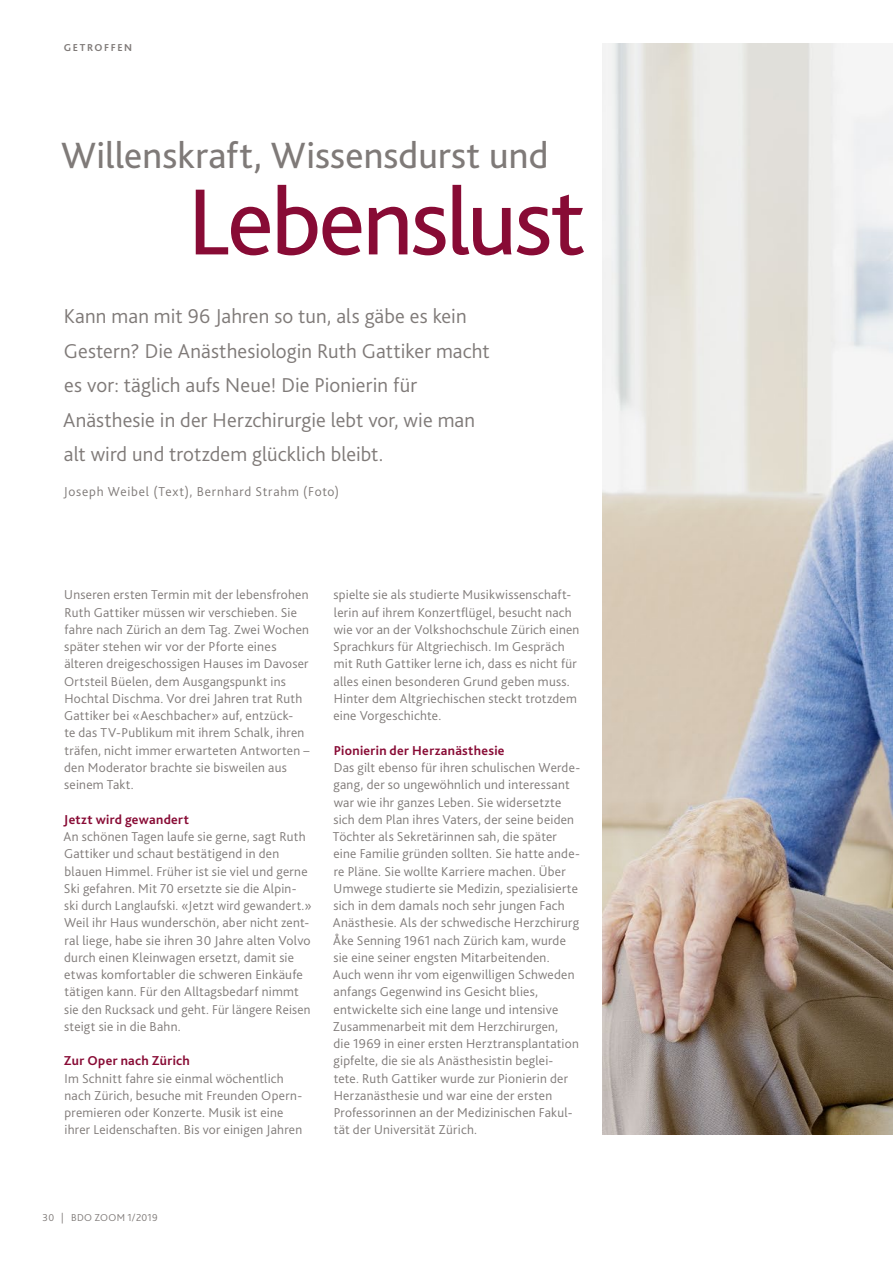
<style>
.page{position:relative;width:893px;height:1263px;background:#fff}
.page>*{position:absolute;margin:0;border:0;box-sizing:border-box;transform-origin:0 0}
.t1{font:98.25px "Bliss 2";letter-spacing:-.03em;color:#880b35}
.t2{font:38.25px "Bliss 2";letter-spacing:.005em;color:#7f7a78}
.t3{font:300 21px/34.5px "Bliss 2";letter-spacing:.005em;color:#7f7a78}
.t4{font:300 13.5px/17.2px "Bliss 2";letter-spacing:.02em;color:#7f7a78}
.t5{font:700 13.5px "Bliss 2";letter-spacing:.025em;color:#880b35}
.t6{font:300 13.5px "Bliss 2";letter-spacing:.06em;color:#7f7a78}
.t7{font:300 10.5px "Bliss 2";letter-spacing:.025em;color:#7f7a78}
.t8{font:700 10.5px "Bliss 2";letter-spacing:.15em;color:#7f7a78}
</style>
<div class="page">
<img style="left:602px;top:44px;width:291px;height:1090px">
<p class="t8" style="left:64px;top:41px;width:70px">GETROFFEN</p>
<h2 class="t2" style="left:61px;top:132px;width:489px">Willenskraft, Wissensdurst und</h2>
<h1 class="t1" style="left:187px;top:161px;width:400px">Lebenslust</h1>
<h3 class="t3" style="left:63px;top:299px;width:428px">Kann man mit 96 Jahren so tun, als gäbe es kein Gestern? Die Anästhesiologin Ruth Gattiker macht es vor: täglich aufs Neue! Die Pionierin für Anästhesie in der Herzchirurgie lebt vor, wie man alt wird und trotzdem glücklich bleibt.</h3>
<p class="t6" style="left:64px;top:483px;width:277px">Joseph Weibel (Text), Bernhard Strahm (Foto)</p>
<p class="t4" style="left:64px;top:586px;width:247px">Unseren ersten Termin mit der lebensfrohen Ruth Gattiker müssen wir verschieben. Sie fahre nach Zürich an dem Tag. Zwei Wochen später stehen wir vor der Pforte eines älteren dreigeschossigen Hauses im Davoser Ortsteil Büelen, dem Ausgangspunkt ins Hochtal Dischma. Vor drei Jahren trat Ruth Gattiker bei «Aeschbacher» auf, entzück-<br>te das TV-Publikum mit ihrem Schalk, ihren träfen, nicht immer erwarteten Antworten – den Moderator brachte sie bisweilen aus seinem Takt.</p>
<p class="t5" style="left:64px;top:811px;width:127px">Jetzt wird gewandert</p>
<p class="t4" style="left:64px;top:828px;width:250px">An schönen Tagen laufe sie gerne, sagt Ruth Gattiker und schaut bestätigend in den blauen Himmel. Früher ist sie viel und gerne Ski gefahren. Mit 70 ersetzte sie die Alpin&shy;ski durch Langlaufski. «Jetzt wird gewandert.» Weil ihr Haus wunderschön, aber nicht zent&shy;ral liege, habe sie ihren 30 Jahre alten Volvo durch einen Kleinwagen ersetzt, damit sie etwas komfortabler die schweren Einkäufe tätigen kann. Für den Alltagsbedarf nimmt sie den Rucksack und geht. Für längere Reisen steigt sie in die Bahn.</p>
<p class="t5" style="left:64px;top:1052px;width:127px">Zur Oper nach Zürich</p>
<p class="t4" style="left:64px;top:1069px;width:239px">Im Schnitt fahre sie einmal wöchentlich nach Zürich, besuche mit Freunden Opern&shy;premieren oder Konzerte. Musik ist eine ihrer Leidenschaften. Bis vor einigen Jahren</p>
<p class="t4" style="left:333px;top:586px;width:248px">spielte sie als studierte Musikwissenschaft&shy;lerin auf ihrem Konzertflügel, besucht nach wie vor an der Volkshochschule Zürich einen Sprachkurs für Altgriechisch. Im Gespräch mit Ruth Gattiker lerne ich, dass es nicht für alles einen besonderen Grund geben muss.<br>Hinter dem Altgriechischen steckt trotzdem eine Vorgeschichte.</p>
<p class="t5" style="left:334px;top:742px;width:172px">Pionierin der Herzanästhesie</p>
<p class="t4" style="left:333px;top:759px;width:249px">Das gilt ebenso für ihren schulischen Werde&shy;gang, der so ungewöhnlich und interessant war wie ihr ganzes Leben. Sie widersetzte sich dem Plan ihres Vaters, der seine beiden Töchter als Sekretärinnen sah, die später eine Familie gründen sollten. Sie hatte ande&shy;re Pläne. Sie wollte Karriere machen. Über Umwege studierte sie Medizin, spezialisierte sich in dem damals noch sehr jungen Fach Anästhesie. Als der schwedische Herzchirurg Åke Senning 1961 nach Zürich kam, wurde sie eine seiner engsten Mitarbeitenden.<br>Auch wenn ihr vom eigenwilligen Schweden anfangs Gegenwind ins Gesicht blies, entwickelte sich eine lange und intensive Zusammenarbeit mit dem Herzchirurgen,<br>die 1969 in einer ersten Herztransplantation gipfelte, die sie als Anästhesistin beglei-<br>tete. Ruth Gattiker wurde zur Pionierin der Herzanästhesie und war eine der ersten Professorinnen an der Medizinischen Fakul&shy;tät der Universität Zürich.</p>
<p class="t7" style="left:43px;top:1210px;width:117px">30 | BDO ZOOM 1/2019</p>
</div>
